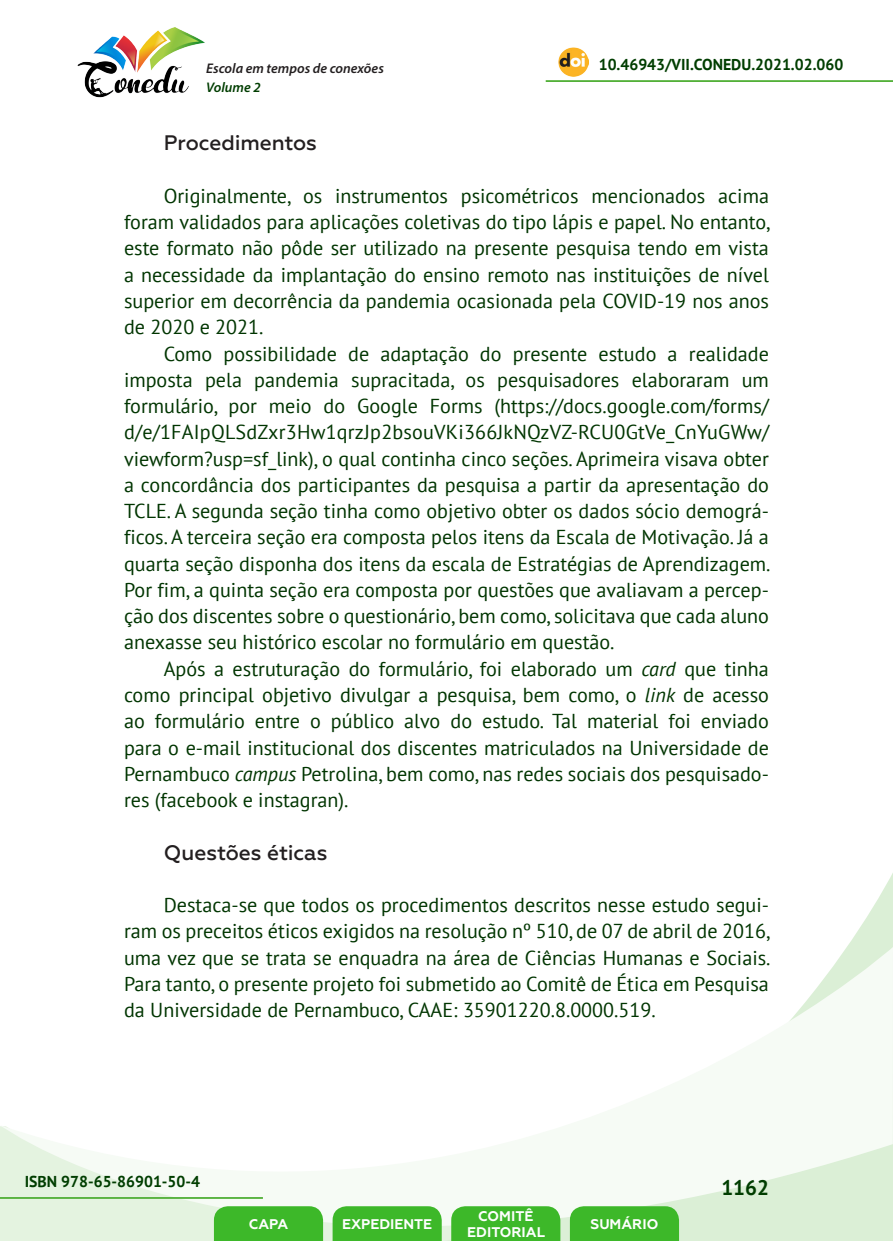
<style>
.page{position:relative;width:893px;height:1241px;background:#fff}
.page>*{position:absolute;margin:0;border:0;box-sizing:border-box;transform-origin:0 0}
._10_SUBTÍTULO_2{font:500 21px "Geometria";letter-spacing:-.005em;color:#231f20}
.t1{font:700 21px "PT Sans";color:#003d00}
._8_CORPO{font:20.12px/26.2px "PT Sans";color:#003500;text-align:justify}
.t2{font:700 15.75px "PT Sans";color:#003d00}
.t3{font:700 14px/16.8px "Geometria";color:#fff;text-align:center}
.t4{font:italic 600 14px "Myriad Pro";color:#231f20}
.t5{font:italic 600 14px "Myriad Pro";color:#003d00}
.s1{font-style:italic}
</style>
<div class="page">
<svg style="left:848px;top:873px;width:45px;height:73px"></svg>
<svg style="left:0;top:946px;width:893px;height:294px"></svg>
<hr style="left:0;top:1196px;width:263px;height:2px;background:#4cad31">
<hr style="left:546px;top:80px;width:347px;height:2px;background:#4cad31">
<img style="left:559px;top:47px;width:30px;height:30px">
<img style="left:77px;top:27px;width:128px;height:71px">
<svg style="left:214px;top:1205px;width:109px;height:35px;background:#47bb34"></svg>
<svg style="left:333px;top:1205px;width:109px;height:35px;background:#47bb34"></svg>
<svg style="left:451px;top:1205px;width:109px;height:35px;background:#47bb34"></svg>
<svg style="left:570px;top:1205px;width:109px;height:35px;background:#46bb33"></svg>
<p class="t4" style="left:206px;top:59px;width:179px">Escola em tempos de conexões</p>
<p class="t2" style="left:599px;top:54px;width:246px">10.46943/VII.CONEDU.2021.02.060</p>
<p class="t5" style="left:206px;top:78px;width:56px">Volume 2</p>
<p class="_10_SUBTÍTULO_2" style="left:164px;top:131px;width:155px">Procedimentos</p>
<p class="_8_CORPO" style="left:124px;top:182px;width:648px;text-indent:40px">Originalmente, os instrumentos psicométricos mencionados acima foram validados para aplicações coletivas do tipo lápis e papel. No entanto, este formato não pôde ser utilizado na presente pesquisa tendo em vista a necessidade da implantação do ensino remoto nas instituições de nível superior em decorrência da pandemia ocasionada pela COVID-19 nos anos de 2020 e 2021.</p>
<p class="_8_CORPO" style="left:124px;top:340px;width:648px;text-indent:40px">Como possibilidade de adaptação do presente estudo a realidade imposta pela pandemia supracitada, os pesquisadores elaboraram um formulário, por meio do Google Forms (https://docs.google.com/forms/ d/e/1FAIpQLSdZxr3Hw1qrzJp2bsouVKi366JkNQzVZ-RCU0GtVe_CnYuGWw/ viewform?usp=sf_link), o qual continha cinco seções. Aprimeira visava obter a concordância dos participantes da pesquisa a partir da apresentação do TCLE. A segunda seção tinha como objetivo obter os dados sócio demográ&shy;ficos. A terceira seção era composta pelos itens da Escala de Motivação. Já a quarta seção disponha dos itens da escala de Estratégias de Aprendizagem.<br>Por fim, a quinta seção era composta por questões que avaliavam a percep&shy;ção dos discentes sobre o questionário, bem como, solicitava que cada aluno anexasse seu histórico escolar no formulário em questão.</p>
<p class="_8_CORPO" style="left:124px;top:655px;width:646px;text-indent:40px">Após a estruturação do formulário, foi elaborado um <span class="s1">card</span> que tinha como principal objetivo divulgar a pesquisa, bem como, o <span class="s1">link</span> de acesso ao formulário entre o público alvo do estudo. Tal material foi enviado para o e-mail institucional dos discentes matriculados na Universidade de Pernambuco <span class="s1">campus</span> Petrolina, bem como, nas redes sociais dos pesquisado&shy;res (facebook e instagran).</p>
<p class="_10_SUBTÍTULO_2" style="left:164px;top:839px;width:165px">Questões éticas</p>
<p class="_8_CORPO" style="left:124px;top:891px;width:648px;text-indent:40px">Destaca-se que todos os procedimentos descritos nesse estudo segui&shy;ram os preceitos éticos exigidos na resolução nº 510, de 07 de abril de 2016, uma vez que se trata se enquadra na área de Ciências Humanas e Sociais.<br>Para tanto, o presente projeto foi submetido ao Comitê de Ética em Pesquisa da Universidade de Pernambuco, CAAE: 35901220.8.0000.519.</p>
<p class="t2" style="left:25px;top:1170px;width:177px">ISBN 978-65-86901-50-4</p>
<p class="t3" style="left:249px;top:1215px;width:41px">CAPA</p>
<p class="t3" style="left:342px;top:1215px;width:92px">EXPEDIENTE</p>
<p class="t3" style="left:467px;top:1207px;width:79px">COMITÊ<br>EDITORIAL</p>
<p class="t3" style="left:590px;top:1215px;width:69px">SUMÁRIO</p>
<p class="t1" style="left:721px;top:1173px;width:49px">1162</p>
</div>
